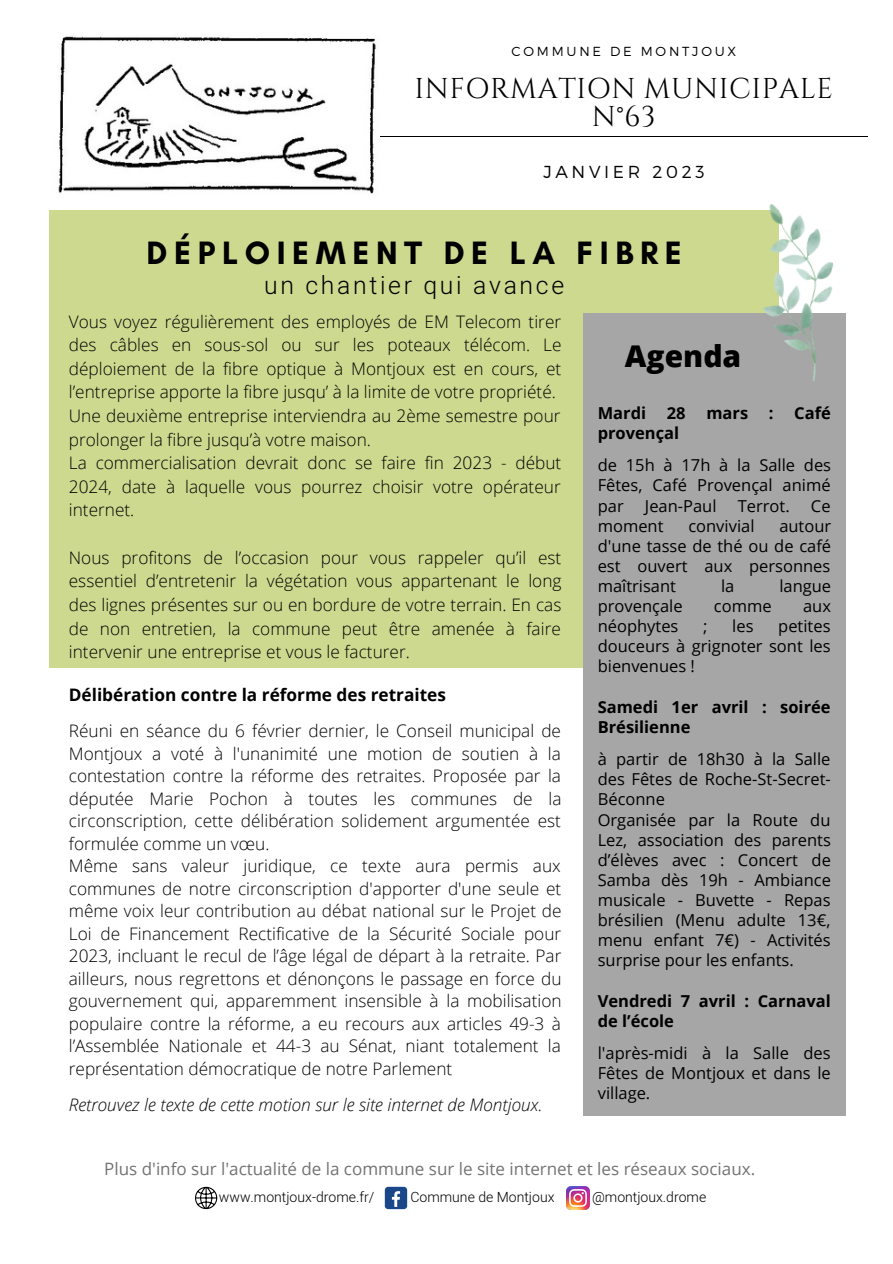
<style>
.page{position:relative;width:893px;height:1264px;background:#fff}
.page>*{position:absolute;margin:0;border:0;box-sizing:border-box;transform-origin:0 0}
.t1{font:700 33px "Glacial Indifference";letter-spacing:.2em;color:#000}
.t2{font:800 30px "Open Sans";color:#000}
.t3{font:28.65px/28.2px "Cinzel";letter-spacing:.02em;color:#000;text-align:center}
.t4{font:300 24.75px "Mardoto";letter-spacing:.11em;color:#000}
.t5{font:300 17.4px "Montserrat";letter-spacing:.21em;color:#000}
.t6{font:300 17.25px/22.5px "Open Sans";color:#000}
.t7{font:italic 300 17.25px "Open Sans";color:#000}
.t8{font:700 17.25px "Open Sans";color:#000}
.t9{font:16.95px "Open Sans";color:#737373}
.t10{font:16.5px/20.1px "Open Sans";color:#000;text-align:justify}
.t11{font:700 16.5px/20.1px "Open Sans";color:#000}
.t12{font:300 13.95px "Mardoto";color:#000}
.t13{font:300 13.05px "Montserrat";letter-spacing:.21em;color:#000}
</style>
<div class="page">
<img style="left:58px;top:36px;width:318px;height:158px">
<hr style="left:380px;top:136px;width:487px;height:1px;background:#000">
<div style="left:49px;top:210px;width:729px;height:458px;background:#ccd98e"></div>
<img style="left:566px;top:1186px;width:23px;height:23px">
<div style="left:385px;top:1186px;width:22px;height:23px;background:#1a4789;border-radius:3px"></div>
<svg style="left:392px;top:1191px;width:8px;height:15px"></svg>
<svg style="left:195px;top:1186px;width:22px;height:23px"></svg>
<div style="left:583px;top:313px;width:262px;height:802px;background:#a6a6a6"></div>
<img style="left:763px;top:204px;width:71px;height:178px">
<p class="t13" style="left:511px;top:43px;width:226px">COMMUNE DE MONTJOUX</p>
<h3 class="t3" style="left:414px;top:75px;width:420px">INFORMATION MUNICIPALE<br>N°63</h3>
<p class="t5" style="left:543px;top:160px;width:162px">JANVIER 2023</p>
<h1 class="t1" style="left:146px;top:233px;width:536px">DÉPLOIEMENT DE LA FIBRE</h1>
<h3 class="t4" style="left:264px;top:271px;width:301px">un chantier qui avance</h3>
<p class="t6" style="left:69px;top:309px;width:494px;line-height:23.5px">Vous voyez régulièrement des employés de EM Telecom tirer des câbles en sous-sol ou sur les poteaux télécom. Le déploiement de la fibre optique à Montjoux est en cours, et l’entreprise apporte la fibre jusqu’ à la limite de votre propriété.<br>Une deuxième entreprise interviendra au 2ème semestre pour prolonger la fibre jusqu’à votre maison.<br>La commercialisation devrait donc se faire fin 2023 - début 2024, date à laquelle vous pourrez choisir votre opérateur internet.</p>
<p class="t6" style="left:69px;top:545px;width:494px;line-height:23.5px;text-align:justify">Nous profitons de l’occasion pour vous rappeler qu’il est essentiel d’entretenir la végétation vous appartenant le long des lignes présentes sur ou en bordure de votre terrain. En cas de non entretien, la commune peut être amenée à faire intervenir une entreprise et vous le facturer.</p>
<p class="t8" style="left:69px;top:682px;width:378px">Délibération contre la réforme des retraites</p>
<p class="t6" style="left:69px;top:719px;width:494px">Réuni en séance du 6 février dernier, le Conseil municipal de Montjoux a voté à l'unanimité une motion de soutien à la contestation contre la réforme des retraites. Proposée par la députée Marie Pochon à toutes les communes de la circonscription, cette délibération solidement argumentée est formulée comme un vœu.<br>Même sans valeur juridique, ce texte aura permis aux communes de notre circonscription d'apporter d'une seule et même voix leur contribution au débat national sur le Projet de Loi de Financement Rectificative de la Sécurité Sociale pour 2023, incluant le recul de l’âge légal de départ à la retraite. Par ailleurs, nous regrettons et dénonçons le passage en force du gouvernement qui, apparemment insensible à la mobilisation populaire contre la réforme, a eu recours aux articles 49-3 à l’Assemblée Nationale et 44-3 au Sénat, niant totalement la représentation démocratique de notre Parlement</p>
<p class="t7" style="left:69px;top:1092px;width:475px">Retrouvez le texte de cette motion sur le site internet de Montjoux.</p>
<h2 class="t2" style="left:624px;top:335px;width:118px">Agenda</h2>
<p class="t11" style="left:597px;top:402px;width:50px">Mardi</p>
<p class="t11" style="left:666px;top:402px;width:20px">28</p>
<p class="t11" style="left:706px;top:402px;width:43px">mars</p>
<p class="t11" style="left:768px;top:402px;width:6px">:</p>
<p class="t11" style="left:794px;top:402px;width:38px">Café</p>
<p class="t11" style="left:597px;top:422px;width:83px">provençal</p>
<p class="t10" style="left:597px;top:455px;width:235px">de 15h à 17h à la Salle des Fêtes, Café Provençal animé par</p>
<p class="t10" style="left:645px;top:495px;width:73px">Jean-Paul</p>
<p class="t10" style="left:737px;top:495px;width:53px">Terrot.</p>
<p class="t10" style="left:810px;top:495px;width:21px">Ce</p>
<p class="t10" style="left:597px;top:515px;width:67px">moment</p>
<p class="t10" style="left:688px;top:515px;width:68px">convivial</p>
<p class="t10" style="left:597px;top:515px;width:235px;text-indent:181px">autour d'une tasse de thé ou de café est ouvert aux personnes maîtrisant</p>
<p class="t10" style="left:721px;top:575px;width:15px">la</p>
<p class="t10" style="left:779px;top:575px;width:53px">langue</p>
<p class="t10" style="left:597px;top:595px;width:86px">provençale</p>
<p class="t10" style="left:714px;top:595px;width:59px">comme</p>
<p class="t10" style="left:803px;top:595px;width:29px">aux</p>
<p class="t10" style="left:597px;top:615px;width:82px">néophytes</p>
<p class="t10" style="left:703px;top:615px;width:6px">;</p>
<p class="t10" style="left:732px;top:615px;width:23px">les</p>
<p class="t10" style="left:597px;top:615px;width:234px;text-indent:180px">petites douceurs à grignoter sont les bienvenues !</p>
<p class="t11" style="left:597px;top:696px;width:234px">Samedi 1er avril : soirée<br>Brésilienne</p>
<p class="t10" style="left:597px;top:748px;width:235px;text-align:left">à partir de 18h30 à la Salle des Fêtes de Roche-St-Secret-<br>Béconne<br>Organisée par la Route du<br>Lez, association des parents d’élèves avec : Concert de<br>Samba dès 19h - Ambiance musicale - Buvette - Repas brésilien (Menu adulte 13€, menu enfant 7€) - Activités surprise pour les enfants.</p>
<p class="t11" style="left:597px;top:990px;width:234px">Vendredi 7 avril : Carnaval de l’école</p>
<p class="t10" style="left:597px;top:1042px;width:234px">l'après-midi à la Salle des Fêtes de Montjoux et dans le village.</p>
<p class="t9" style="left:104px;top:1156px;width:652px">Plus d'info sur l'actualité de la commune sur le site internet et les réseaux sociaux.</p>
<p class="t12" style="left:219px;top:1189px;width:157px">www.montjoux-drome.fr/</p>
<p class="t12" style="left:410px;top:1189px;width:145px">Commune de Montjoux</p>
<p class="t12" style="left:592px;top:1189px;width:116px">@montjoux.drome</p>
</div>
